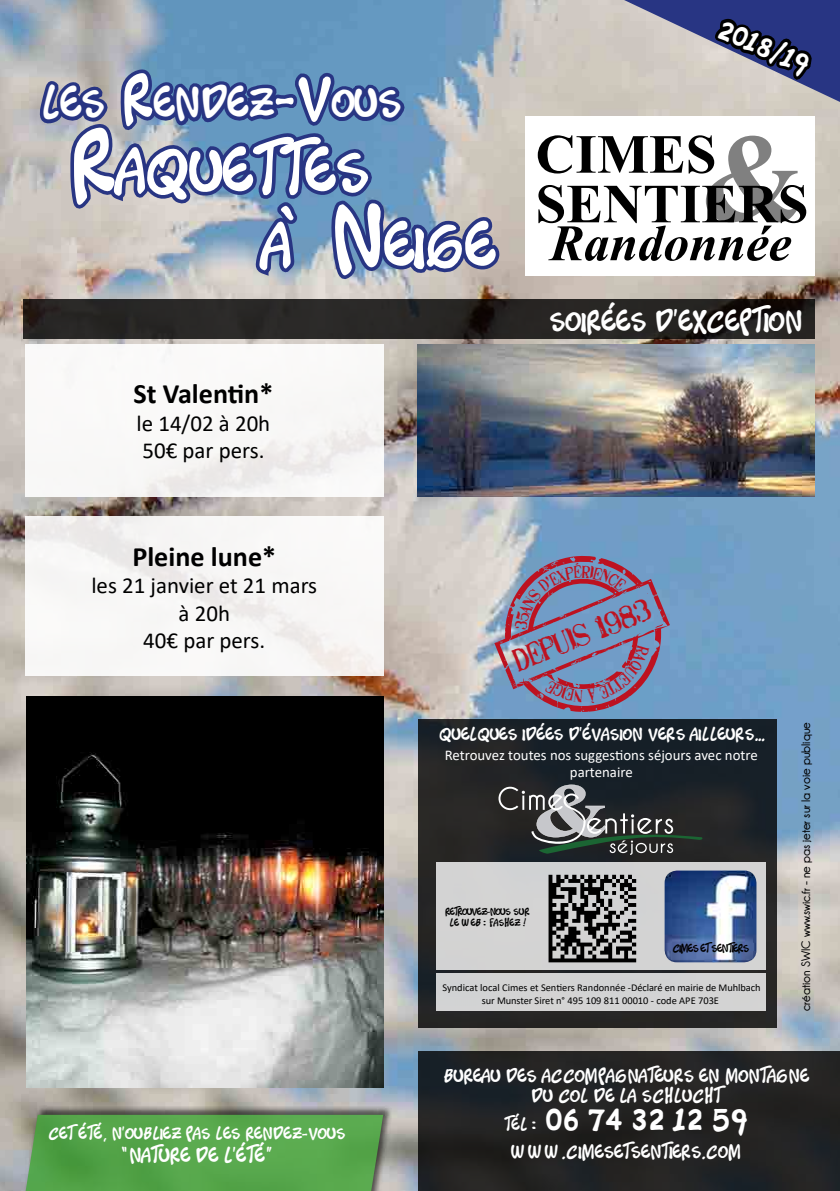
<style>
.page{position:relative;width:840px;height:1191px;background:#fff}
.page>*{position:absolute;margin:0;border:0;box-sizing:border-box;transform-origin:0 0}
.t1{font:700 125.2px "Times New Roman";color:#000}
.t2{font:57.2px/74.6px "Timotheos";color:#fff}
.t3{font:700 55.2px/49.6px "Times New Roman";color:#000}
.t4{font:italic 700 51px "Times New Roman";color:#000}
.t5{font:39.4px "Timotheos";color:#fff}
.t6{font:700 28px "Calibri";color:#000}
.t7{font:28px "Timotheos";color:#fff}
.t8{font:27px "Timotheos";color:#fff}
.t9{font:25px "Timotheos";color:#fff}
.t10{font:22.8px/27.4px "Calibri";color:#000;text-align:center}
.t11{font:22.6px "Stamp Act";color:#bd1220;scale:.67 1}
.t12{font:18.8px "Timotheos";color:#fff}
.t13{font:17.2px/20.6px "Timotheos";color:#fff;text-align:center}
.t14{font:16.2px "Timotheos";color:#fff}
.t15{font:15.6px "Timotheos";color:#fff}
.t16{font:14.8px/17.8px "Calibri";color:#fff;text-align:center}
.t17{font:700 12.4px "Champagne&Limousines";color:#000}
.t18{font:10.4px/12.4px "Calibri";color:#000;text-align:center}
.t19{font:10.4px "Timotheos";letter-spacing:-.07em;color:#000}
.t20{font:9.4px/11.4px "Timotheos";letter-spacing:-.07em;color:#000;text-align:center}
.s1{font-size:56.4px}
.s2{font-size:81.8px}
.s3{font-size:15.6px}
</style>
<div class="page">
<img style="left:0;top:0;width:839px;height:1191px">
<svg style="left:36px;top:67px;width:466px;height:210px;background:#7788ac"></svg>
<div style="left:418px;top:1051px;width:421px;height:140px;background:#232324"></div>
<div style="left:20px;top:1105px;width:372px;height:86px;background:#000;opacity:.75"></div>
<svg style="left:21px;top:1114px;width:362px;height:77px;background:#58a44d"></svg>
<div style="left:417px;top:719px;width:359px;height:308px;background:linear-gradient(to right,#222325,#1b2329)"></div>
<div style="left:436px;top:863px;width:329px;height:107px;background:#d3d3d3"></div>
<svg style="left:548px;top:874px;width:87px;height:88px"></svg>
<div style="left:435px;top:973px;width:329px;height:38px;background:#d3d3d3"></div>
<svg style="left:498px;top:784px;width:204px;height:71px;background:#454a49"></svg>
<img style="left:664px;top:870px;width:92px;height:92px">
<div style="left:25px;top:516px;width:358px;height:160px;background:linear-gradient(to right,#f5f4f4,#f8f6f5)"></div>
<svg style="left:23px;top:299px;width:791px;height:39px;background:#252321"></svg>
<div style="left:524px;top:116px;width:290px;height:159px;background:#fff"></div>
<div style="left:25px;top:344px;width:358px;height:152px;background:linear-gradient(to right,#f9f9f8,#f6f4f4)"></div>
<img style="left:26px;top:696px;width:357px;height:391px">
<img style="left:417px;top:344px;width:397px;height:152px">
<svg style="left:623px;top:0;width:216px;height:102px;background:#7a7c96"></svg>
<svg style="left:494px;top:554px;width:175px;height:158px;background:#828aac"></svg>
<h3 class="t5" style="left:41px;top:70px;width:362px">les <span class="s1">R</span>endez<span class="s1">-V</span>ous</h3>
<h2 class="t2" style="left:262px;top:129px;width:233px;text-indent:-192px"><span class="s2">R</span>aquettes<br>à <span class="s2">N</span>eige</h2>
<h3 class="t6" style="left:133px;top:374px;width:141px">St Valentin*</h3>
<h3 class="t10" style="left:136px;top:409px;width:135px;text-align:left">le 14/02 à 20h<br>50€ par pers.</h3>
<h3 class="t9" style="left:727px;top:9px;width:98px;rotate:23deg">2018/19</h3>
<h3 class="t3" style="left:535px;top:128px;width:274px">CIMES<br>SENTIERS</h3>
<h3 class="t4" style="left:549px;top:208px;width:243px">Randonnée</h3>
<h1 class="t1" style="left:700px;top:88px;width:106px">&amp;</h1>
<h3 class="t8" style="left:548px;top:298px;width:255px">Soirées d’exception</h3>
<h3 class="t6" style="left:132px;top:536px;width:145px">Pleine lune*</h3>
<h3 class="t10" style="left:91px;top:571px;width:227px">les 21 janvier et 21 mars à 20h<br>40€ par pers.</h3>
<h3 class="t11" style="left:511px;top:652px;width:217px;rotate:-22deg">Depuis 1983</h3>
<h3 class="t15" style="left:48px;top:1120px;width:299px">Cet été, n’oubliez pas les rendez-vous</h3>
<h3 class="t12" style="left:121px;top:1139px;width:152px">“Nature de l’été”</h3>
<h3 class="t14" style="left:439px;top:720px;width:327px">Quelques idées d’évasion vers ailleurs…</h3>
<h3 class="t16" style="left:444px;top:745px;width:314px">Retrouvez toutes nos suggestions séjours avec notre partenaire</h3>
<p class="t20" style="left:445px;top:904px;width:86px">retrouvez-nous sur le web : fashez !</p>
<p class="t19" style="left:672px;top:939px;width:78px">Cimes et Sentiers</p>
<p class="t18" style="left:442px;top:981px;width:319px">Syndicat local Cimes et Sentiers Randonnée -Déclaré en mairie de Muhlbach sur Munster Siret n° 495 109 811 00010 - code APE 703E</p>
<p class="t17" style="left:798px;top:1011px;width:290px;rotate:-90deg">création SWIC www.swic.fr - ne pas jeter sur la voie publique</p>
<h3 class="t13" style="left:443px;top:1063px;width:366px">Bureau des Accompagnateurs en Montagne du Col de la Schlucht</h3>
<h3 class="t7" style="left:504px;top:1096px;width:244px"><span class="s3">tél :</span> 06 74 32 12 59</h3>
<h3 class="t13" style="left:511px;top:1140px;width:231px">www.cimesetsentiers.com</h3>
</div>
